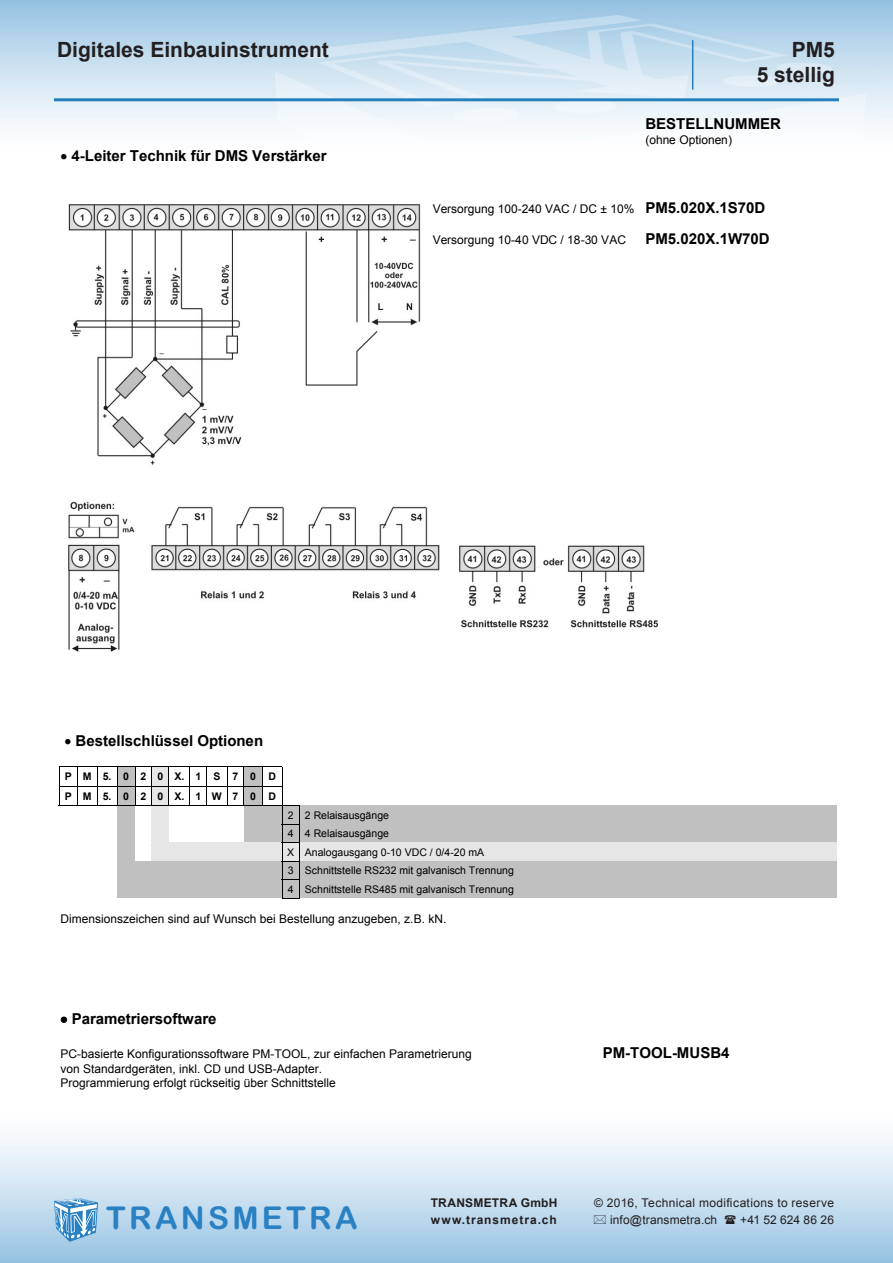
<style>
.page{position:relative;width:893px;height:1263px;background:#fff}
.page>*{position:absolute;margin:0;border:0;box-sizing:border-box;transform-origin:0 0}
.t1{font:31.5px "Arial Rounded MT Bold";letter-spacing:.105em;color:#2981c4}
.t2{font:700 21px "Arial";color:#231f20}
.t3{font:700 15px "Arial";color:#000}
.t4{font:12px/13.8px "Arial";color:#000}
.t5{font:12px "Arial";letter-spacing:.025em;color:#231f20}
.t6{font:700 12px "Arial";letter-spacing:.065em;color:#231f20}
.t7{font:700 12px "Arial";letter-spacing:.02em;color:#231f20}
.t8{font:12px "Arial";letter-spacing:.005em;color:#231f20}
.t9{font:10.5px/18.5px "Arial";color:#000}
.t10{font:700 10.5px/19.6px "Arial";color:#000}
.s1{font-weight:700;font-size:15px}
</style>
<div class="page">
<div style="left:0;top:0;width:893px;height:170px;background:linear-gradient(to bottom,#9cc6e4,#fff)"></div>
<img style="left:267px;top:11px;width:615px;height:159px">
<div style="left:0;top:1093px;width:893px;height:170px;background:linear-gradient(to bottom,#fff,#9dc6e4)"></div>
<svg style="left:54px;top:1198px;width:44px;height:44px;background:#85b7dd"></svg>
<hr style="left:54px;top:98px;width:785px;height:3px;background:#2380be">
<hr style="left:692px;top:40px;width:1px;height:50px;background:#2380be">
<img style="left:68px;top:205px;width:589px;height:446px">
<div style="left:117px;top:767px;width:18px;height:19px;background:#c0c0c0"></div>
<div style="left:152px;top:767px;width:17px;height:19px;background:#e6e6e6"></div>
<div style="left:244px;top:767px;width:18px;height:19px;background:#c0c0c0"></div>
<hr style="left:59px;top:766px;width:223px;height:1px;background:#000">
<div style="left:117px;top:786px;width:18px;height:19px;background:#c0c0c0"></div>
<div style="left:152px;top:786px;width:17px;height:19px;background:#e6e6e6"></div>
<div style="left:244px;top:786px;width:18px;height:19px;background:#c0c0c0"></div>
<hr style="left:59px;top:786px;width:223px;height:1px;background:#000">
<svg style="left:77px;top:767px;width:1px;height:38px"></svg>
<svg style="left:97px;top:767px;width:1px;height:38px"></svg>
<svg style="left:117px;top:767px;width:1px;height:38px"></svg>
<svg style="left:135px;top:767px;width:1px;height:38px"></svg>
<svg style="left:206px;top:767px;width:1px;height:38px"></svg>
<svg style="left:227px;top:767px;width:1px;height:38px"></svg>
<svg style="left:262px;top:767px;width:1px;height:38px"></svg>
<div style="left:117px;top:806px;width:18px;height:18px;background:#c0c0c0"></div>
<div style="left:152px;top:806px;width:17px;height:18px;background:#e6e6e6"></div>
<div style="left:244px;top:806px;width:19px;height:18px;background:#c0c0c0"></div>
<div style="left:263px;top:806px;width:19px;height:18px;background:#c0c0c0"></div>
<div style="left:300px;top:806px;width:320px;height:18px;background:#c0c0c0"></div>
<div style="left:620px;top:806px;width:217px;height:18px;background:#c0c0c0"></div>
<svg style="left:59px;top:767px;width:1px;height:38px"></svg>
<hr style="left:59px;top:805px;width:241px;height:1px;background:#000">
<hr style="left:300px;top:805px;width:537px;height:1px;background:#c0c0c0">
<div style="left:117px;top:825px;width:18px;height:17px;background:#c0c0c0"></div>
<div style="left:152px;top:825px;width:17px;height:17px;background:#e6e6e6"></div>
<div style="left:244px;top:825px;width:19px;height:17px;background:#c0c0c0"></div>
<div style="left:263px;top:825px;width:19px;height:17px;background:#c0c0c0"></div>
<div style="left:300px;top:825px;width:320px;height:17px;background:#c0c0c0"></div>
<div style="left:620px;top:825px;width:217px;height:17px;background:#c0c0c0"></div>
<svg style="left:117px;top:824px;width:52px;height:1px"></svg>
<hr style="left:244px;top:824px;width:38px;height:1px;background:#c0c0c0">
<hr style="left:300px;top:824px;width:537px;height:1px;background:#c0c0c0">
<div style="left:117px;top:843px;width:18px;height:18px;background:#c0c0c0"></div>
<div style="left:152px;top:843px;width:17px;height:18px;background:#e6e6e6"></div>
<div style="left:169px;top:843px;width:21px;height:18px;background:#e6e6e6"></div>
<div style="left:190px;top:843px;width:17px;height:18px;background:#e6e6e6"></div>
<div style="left:207px;top:843px;width:20px;height:18px;background:#e6e6e6"></div>
<div style="left:227px;top:843px;width:17px;height:18px;background:#e6e6e6"></div>
<div style="left:244px;top:843px;width:19px;height:18px;background:#e6e6e6"></div>
<div style="left:263px;top:843px;width:19px;height:18px;background:#e6e6e6"></div>
<div style="left:300px;top:843px;width:320px;height:18px;background:#e6e6e6"></div>
<div style="left:620px;top:843px;width:217px;height:18px;background:#e6e6e6"></div>
<svg style="left:117px;top:842px;width:18px;height:1px"></svg>
<hr style="left:152px;top:842px;width:130px;height:1px;background:#e6e6e6">
<hr style="left:300px;top:842px;width:537px;height:1px;background:#e6e6e6">
<div style="left:117px;top:861px;width:18px;height:18px;background:#c0c0c0"></div>
<div style="left:135px;top:861px;width:17px;height:18px;background:#c0c0c0"></div>
<div style="left:152px;top:861px;width:17px;height:18px;background:#c0c0c0"></div>
<div style="left:169px;top:861px;width:21px;height:18px;background:#c0c0c0"></div>
<div style="left:190px;top:861px;width:17px;height:18px;background:#c0c0c0"></div>
<div style="left:207px;top:861px;width:20px;height:18px;background:#c0c0c0"></div>
<div style="left:227px;top:861px;width:17px;height:18px;background:#c0c0c0"></div>
<div style="left:244px;top:861px;width:19px;height:18px;background:#c0c0c0"></div>
<div style="left:263px;top:861px;width:19px;height:18px;background:#c0c0c0"></div>
<div style="left:300px;top:861px;width:320px;height:18px;background:#c0c0c0"></div>
<div style="left:620px;top:861px;width:217px;height:18px;background:#c0c0c0"></div>
<div style="left:117px;top:880px;width:18px;height:18px;background:#c0c0c0"></div>
<div style="left:135px;top:880px;width:17px;height:18px;background:#c0c0c0"></div>
<div style="left:152px;top:880px;width:17px;height:18px;background:#c0c0c0"></div>
<div style="left:169px;top:880px;width:21px;height:18px;background:#c0c0c0"></div>
<div style="left:190px;top:880px;width:17px;height:18px;background:#c0c0c0"></div>
<div style="left:207px;top:880px;width:20px;height:18px;background:#c0c0c0"></div>
<div style="left:227px;top:880px;width:17px;height:18px;background:#c0c0c0"></div>
<div style="left:244px;top:880px;width:19px;height:18px;background:#c0c0c0"></div>
<div style="left:263px;top:880px;width:19px;height:18px;background:#c0c0c0"></div>
<div style="left:300px;top:880px;width:320px;height:18px;background:#c0c0c0"></div>
<div style="left:620px;top:880px;width:217px;height:18px;background:#c0c0c0"></div>
<hr style="left:117px;top:879px;width:165px;height:1px;background:#c0c0c0">
<hr style="left:300px;top:879px;width:537px;height:1px;background:#c0c0c0">
<svg style="left:282px;top:767px;width:18px;height:132px"></svg>
<svg style="left:61px;top:1017px;width:6px;height:6px"></svg>
<svg style="left:594px;top:1215px;width:12px;height:9px"></svg>
<svg style="left:725px;top:1215px;width:11px;height:9px"></svg>
<p class="t2" style="left:57px;top:35px;width:273px">Digitales Einbauinstrument</p>
<p class="t2" style="left:792px;top:35px;width:45px">PM5</p>
<p class="t2" style="left:757px;top:60px;width:80px">5 stellig</p>
<p class="t3" style="left:645px;top:114px;width:137px">BESTELLNUMMER</p>
<p class="t3" style="left:60px;top:146px;width:268px">• 4-Leiter Technik für DMS Verstärker</p>
<p class="t4" style="left:645px;top:133px;width:88px">(ohne Optionen)</p>
<p class="t4" style="left:433px;top:202px;width:334px">Versorgung 100-240 VAC / DC ± 10% <span class="s1">PM5.020X.1S70D</span></p>
<p class="t4" style="left:433px;top:233px;width:195px">Versorgung 10-40 VDC / 18-30 VAC</p>
<p class="t3" style="left:645px;top:229px;width:126px">PM5.020X.1W70D</p>
<p class="t3" style="left:65px;top:730px;width:200px">• Bestellschlüssel Optionen</p>
<p class="t10" style="left:65px;top:767px;width:213px">P M 5. 0 2 0 X. 1 S 7 0 D<br>P M 5. 0 2 0 X. 1 W 7 0 D</p>
<p class="t9" style="left:287px;top:806px;width:228px">2 2 Relaisausgänge<br>4 4 Relaisausgänge<br>X Analogausgang 0-10 VDC / 0/4-20 mA<br>3 Schnittstelle RS232 mit galvanisch Trennung 4 Schnittstelle RS485 mit galvanisch Trennung</p>
<p class="t4" style="left:60px;top:912px;width:387px">Dimensionszeichen sind auf Wunsch bei Bestellung anzugeben, z.B. kN.</p>
<p class="t3" style="left:60px;top:1009px;width:158px">• Parametriersoftware</p>
<p class="t4" style="left:60px;top:1062px;width:277px">von Standardgeräten, inkl. CD und USB-Adapter.<br>Programmierung erfolgt rückseitig über Schnittstelle</p>
<p class="t4" style="left:60px;top:1047px;width:413px">PC-basierte Konfigurationssoftware PM-TOOL, zur einfachen Parametrierung</p>
<p class="t3" style="left:603px;top:1043px;width:128px">PM-TOOL-MUSB4</p>
<p class="t1" style="left:106px;top:1199px;width:253px">TRANSMETRA</p>
<p class="t7" style="left:431px;top:1195px;width:128px">TRANSMETRA GmbH</p>
<p class="t5" style="left:594px;top:1195px;width:241px">© 2016, Technical modifications to reserve</p>
<p class="t6" style="left:431px;top:1212px;width:127px">www.transmetra.ch</p>
<p class="t5" style="left:610px;top:1212px;width:109px">info@transmetra.ch</p>
<p class="t8" style="left:740px;top:1212px;width:95px">+41 52 624 86 26</p>
</div>
